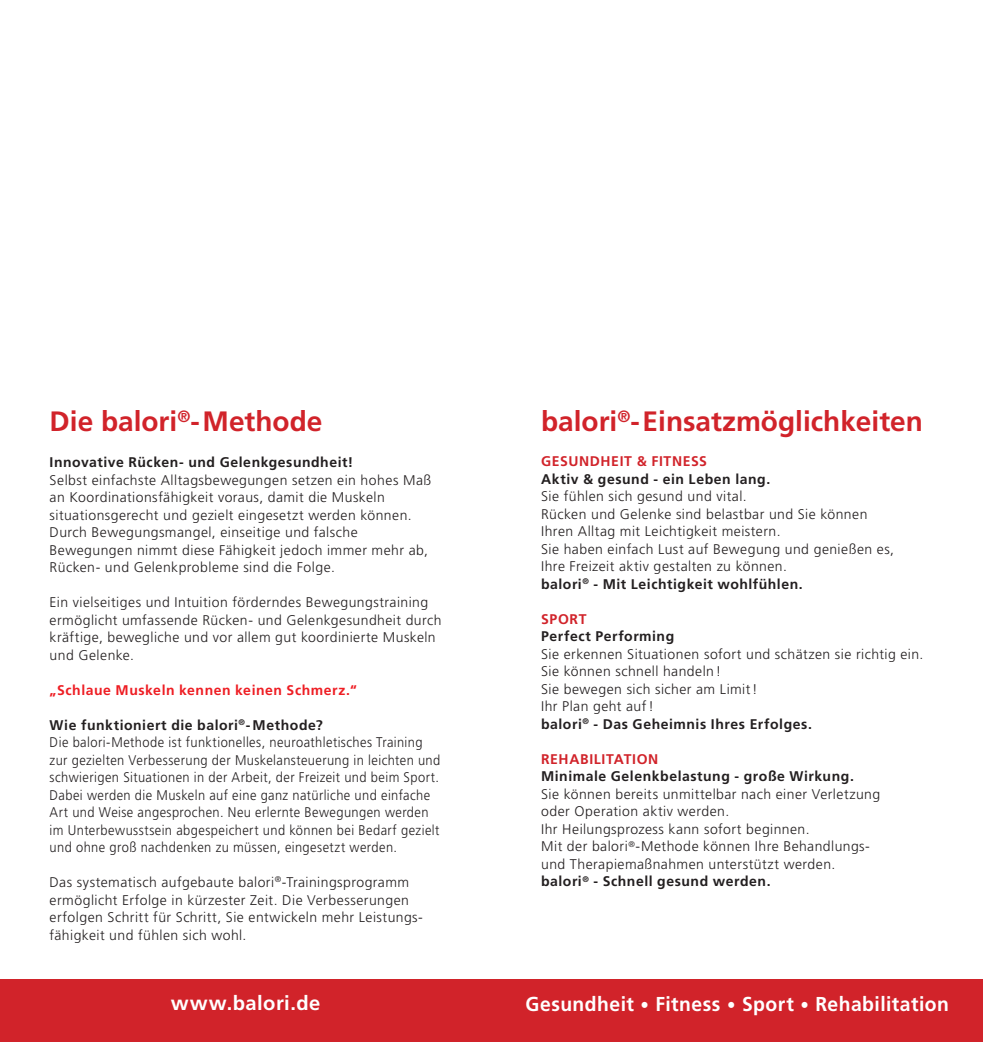
<style>
.page{position:relative;width:983px;height:1042px;background:#fff}
.page>*{position:absolute;margin:0;border:0;box-sizing:border-box;transform-origin:0 0}
.t1{font:700 28px "Frutiger";color:#d1232a}
.t2{font:700 20.12px "Frutiger";letter-spacing:.025em;color:#fff;scale:.96 1}
.t3{font:700 20.12px "Frutiger";letter-spacing:.025em;color:#fff}
.t4{font:300 14px/17.5px "Frutiger";letter-spacing:.03em;color:#231f20}
.t5{font:300 14px/17.5px "Frutiger";letter-spacing:.03em;color:#231f20;scale:.92 1}
.t6{font:700 14px "Frutiger";letter-spacing:.04em;color:#231f20}
.t7{font:700 14px "Frutiger";letter-spacing:.045em;color:#d1232a}
.t8{font:700 14px "Frutiger";letter-spacing:.04em;color:#ee1d23}
.s1{font-weight:700}
.s2{font-size:17.5px}
</style>
<div class="page">
<div style="left:0;top:979px;width:982px;height:63px;background:#d1232a"></div>
<h1 class="t1" style="left:50px;top:405px;width:274px">Die balori<sup>®</sup>-Methode</h1>
<p class="t6" style="left:50px;top:454px;width:305px">Innovative Rücken- und Gelenkgesundheit!</p>
<p class="t4" style="left:50px;top:471px;width:383px">Selbst einfachste Alltagsbewegungen setzen ein hohes Maß an Koordinationsfähigkeit voraus, damit die Muskeln situationsgerecht und gezielt eingesetzt werden können.<br>Durch Bewegungsmangel, einseitige und falsche Bewegungen nimmt diese Fähigkeit jedoch immer mehr ab, Rücken- und Gelenkprobleme sind die Folge.</p>
<p class="t4" style="left:50px;top:593px;width:393px">Ein vielseitiges und Intuition förderndes Bewegungstraining ermöglicht umfassende Rücken- und Gelenkgesundheit durch kräftige, bewegliche und vor allem gut koordinierte Muskeln und Gelenke.</p>
<p class="t8" style="left:50px;top:681px;width:309px">„Schlaue Muskeln kennen keinen Schmerz.“</p>
<p class="t5" style="left:50px;top:716px;width:426px"><span class="s1">Wie funktioniert die balori</span><sup>®</sup><span class="s1">- Methode?<br></span>Die balori-Methode ist funktionelles, neuroathletisches Training zur gezielten Verbesserung der Muskelansteuerung in leichten und schwierigen Situationen in der Arbeit, der Freizeit und beim Sport.<br>Dabei werden die Muskeln auf eine ganz natürliche und einfache Art und Weise angesprochen. Neu erlernte Bewegungen werden im Unterbewusstsein abgespeichert und können bei Bedarf gezielt und ohne groß nachdenken zu müssen, eingesetzt werden.</p>
<p class="t4" style="left:50px;top:873px;width:373px">Das systematisch aufgebaute balori<sup>®</sup>-Trainingsprogramm ermöglicht Erfolge in kürzester Zeit. Die Verbesserungen erfolgen Schritt für Schritt, Sie entwickeln mehr Leistungs&shy;fähigkeit und fühlen sich wohl.</p>
<h1 class="t1" style="left:541px;top:405px;width:383px">balori<sup>®</sup>-Einsatzmöglichkeiten</h1>
<p class="t7" style="left:541px;top:453px;width:167px">GESUNDHEIT &amp; FITNESS</p>
<p class="t6" style="left:541px;top:470px;width:231px">Aktiv &amp; gesund - ein Leben lang.</p>
<p class="t4" style="left:541px;top:487px;width:354px">Sie fühlen sich gesund und vital.<br>Rücken und Gelenke sind belastbar und Sie können Ihren Alltag mit Leichtigkeit meistern.<br>Sie haben einfach Lust auf Bewegung und genießen es, Ihre Freizeit aktiv gestalten zu können.<br><span class="s1">balori</span><sup>®</sup> <span class="s1">- Mit Leichtigkeit wohlfühlen.</span></p>
<p class="t7" style="left:541px;top:610px;width:47px">SPORT</p>
<p class="t6" style="left:541px;top:628px;width:135px">Perfect Performing</p>
<p class="t4" style="left:541px;top:645px;width:384px">Sie erkennen Situationen sofort und schätzen sie richtig ein.<br>Sie können schnell handeln !<br>Sie bewegen sich sicher am Limit !<br>Ihr Plan geht auf !<br><span class="s1">balori</span><sup>®</sup> <span class="s1">- Das Geheimnis Ihres Erfolges.</span></p>
<p class="t7" style="left:541px;top:750px;width:119px">REHABILITATION</p>
<p class="t6" style="left:541px;top:768px;width:314px">Minimale Gelenkbelastung - große Wirkung.</p>
<p class="t4" style="left:541px;top:785px;width:340px">Sie können bereits unmittelbar nach einer Verletzung oder Operation aktiv werden.<br>Ihr Heilungsprozess kann sofort beginnen.<br>Mit der balori<sup>®</sup>-Methode können Ihre Behandlungs&shy;und Therapiemaßnahmen unterstützt werden. <span class="s1">balori</span><sup>®</sup> <span class="s1">- Schnell gesund werden.</span></p>
<h2 class="t3" style="left:171px;top:991px;width:151px">www.balori.de</h2>
<h2 class="t2" style="left:525px;top:991px;width:442px">Gesundheit <span class="s2">•</span> Fitness <span class="s2">•</span> Sport <span class="s2">•</span> Rehabilitation</h2>
</div>
